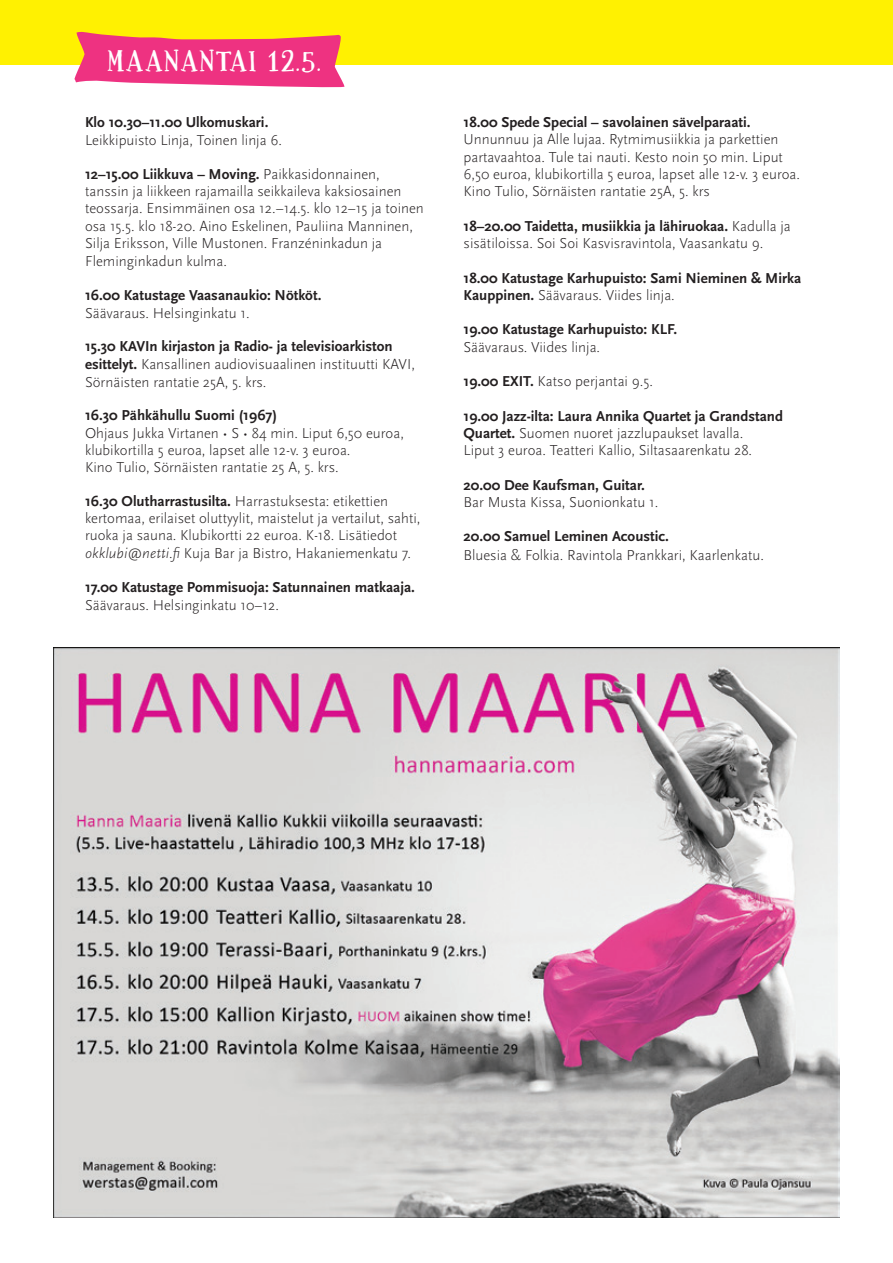
<style>
.page{position:relative;width:893px;height:1263px;background:#fff}
.page>*{position:absolute;margin:0;border:0;box-sizing:border-box;transform-origin:0 0}
.otsikko{font:30px "Paquita Pro";letter-spacing:.05em;color:#fff}
.Leipis{font:300 15px/17.2px "Scala Sans Pro";color:#231f20}
.Leipis-2{font:700 15px/18px "Scala Sans Pro";color:#231f20}
.s1{font-weight:700}
.s2{font-weight:300}
.s3{font-style:italic}
</style>
<div class="page">
<div style="left:0;top:0;width:893px;height:64px;background:#fff101"></div>
<svg style="left:74px;top:31px;width:271px;height:57px"></svg>
<img style="left:53px;top:648px;width:787px;height:569px">
<p class="otsikko" style="left:107px;top:43px;width:215px">MAANANTAI 12.5.</p>
<p class="Leipis" style="left:85px;top:113px;width:198px;line-height:18px"><span class="s1">Klo 10.30–11.00 Ulkomuskari.<br></span>Leikkipuisto Linja, Toinen linja 6.</p>
<p class="Leipis" style="left:85px;top:165px;width:340px"><span class="s1">12–15.00 Liikkuva – Moving.</span> Paikkasidonnainen, tanssin ja liikkeen rajamailla seikkaileva kaksiosainen teossarja. Ensimmäinen osa 12.–14.5. klo 12–15 ja toinen osa 15.5. klo 18-20. Aino Eskelinen, Pauliina Manninen, Silja Eriksson, Ville Mustonen. Franzéninkadun ja Fleminginkadun kulma.</p>
<p class="Leipis-2" style="left:85px;top:285px;width:238px">16.00 Katustage Vaasanaukio: Nötköt.<br><span class="s2">Säävaraus. Helsinginkatu 1.</span></p>
<p class="Leipis" style="left:85px;top:337px;width:331px;line-height:17.7px"><span class="s1">15.30 KAVIn kirjaston ja Radio- ja televisioarkiston esittelyt.</span> Kansallinen audiovisuaalinen instituutti KAVI,<br>Sörnäisten rantatie 25A, 5. krs.</p>
<p class="Leipis" style="left:85px;top:406px;width:320px"><span class="s1">16.30 Pähkähullu Suomi (1967)<br></span>Ohjaus Jukka Virtanen • S • 84 min. Liput 6,50 euroa, klubikortilla 5 euroa, lapset alle 12-v. 3 euroa.<br>Kino Tulio, Sörnäisten rantatie 25 A, 5. krs.</p>
<p class="Leipis" style="left:85px;top:492px;width:337px"><span class="s1">16.30 Olutharrastusilta.</span> Harrastuksesta: etikettien kertomaa, erilaiset oluttyylit, maistelut ja vertailut, sahti, ruoka ja sauna. Klubikortti 22 euroa. K-18. Lisätiedot <span class="s3">okklubi@netti.fi</span> Kuja Bar ja Bistro, Hakaniemenkatu 7.</p>
<p class="Leipis-2" style="left:85px;top:577px;width:331px">17.00 Katustage Pommisuoja: Satunnainen matkaaja.<br><span class="s2">Säävaraus. Helsinginkatu 10–12.</span></p>
<p class="Leipis" style="left:463px;top:113px;width:338px"><span class="s1">18.00 Spede Special – savolainen sävelparaati.<br></span>Unnunnuu ja Alle lujaa. Rytmimusiikkia ja parkettien partavaahtoa. Tule tai nauti. Kesto noin 50 min. Liput 6,50 euroa, klubikortilla 5 euroa, lapset alle 12-v. 3 euroa.<br>Kino Tulio, Sörnäisten rantatie 25A, 5. krs</p>
<p class="Leipis" style="left:463px;top:217px;width:329px"><span class="s1">18–20.00 Taidetta, musiikkia ja lähiruokaa.</span> Kadulla ja sisätiloissa. Soi Soi Kasvisravintola, Vaasankatu 9.</p>
<p class="Leipis-2" style="left:463px;top:268px;width:339px;line-height:17.2px">18.00 Katustage Karhupuisto: Sami Nieminen &amp; Mirka<br>Kauppinen. <span class="s2">Säävaraus. Viides linja.</span></p>
<p class="Leipis-2" style="left:463px;top:320px;width:215px;line-height:17.2px">19.00 Katustage Karhupuisto: KLF.<br><span class="s2">Säävaraus. Viides linja.</span></p>
<p class="Leipis" style="left:463px;top:372px;width:191px"><span class="s1">19.00 EXIT.</span> Katso perjantai 9.5.</p>
<p class="Leipis" style="left:463px;top:406px;width:321px"><span class="s1">19.00 Jazz-ilta: Laura Annika Quartet ja Grandstand<br>Quartet.</span> Suomen nuoret jazzlupaukset lavalla.<br>Liput 3 euroa. Teatteri Kallio, Siltasaarenkatu 28.</p>
<p class="Leipis" style="left:463px;top:475px;width:196px"><span class="s1">20.00 Dee Kaufsman, Guitar.<br></span>Bar Musta Kissa, Suonionkatu 1.</p>
<p class="Leipis" style="left:463px;top:526px;width:302px;line-height:18.8px"><span class="s1">20.00 Samuel Leminen Acoustic.<br></span>Bluesia &amp; Folkia. Ravintola Prankkari, Kaarlenkatu.</p>
</div>
